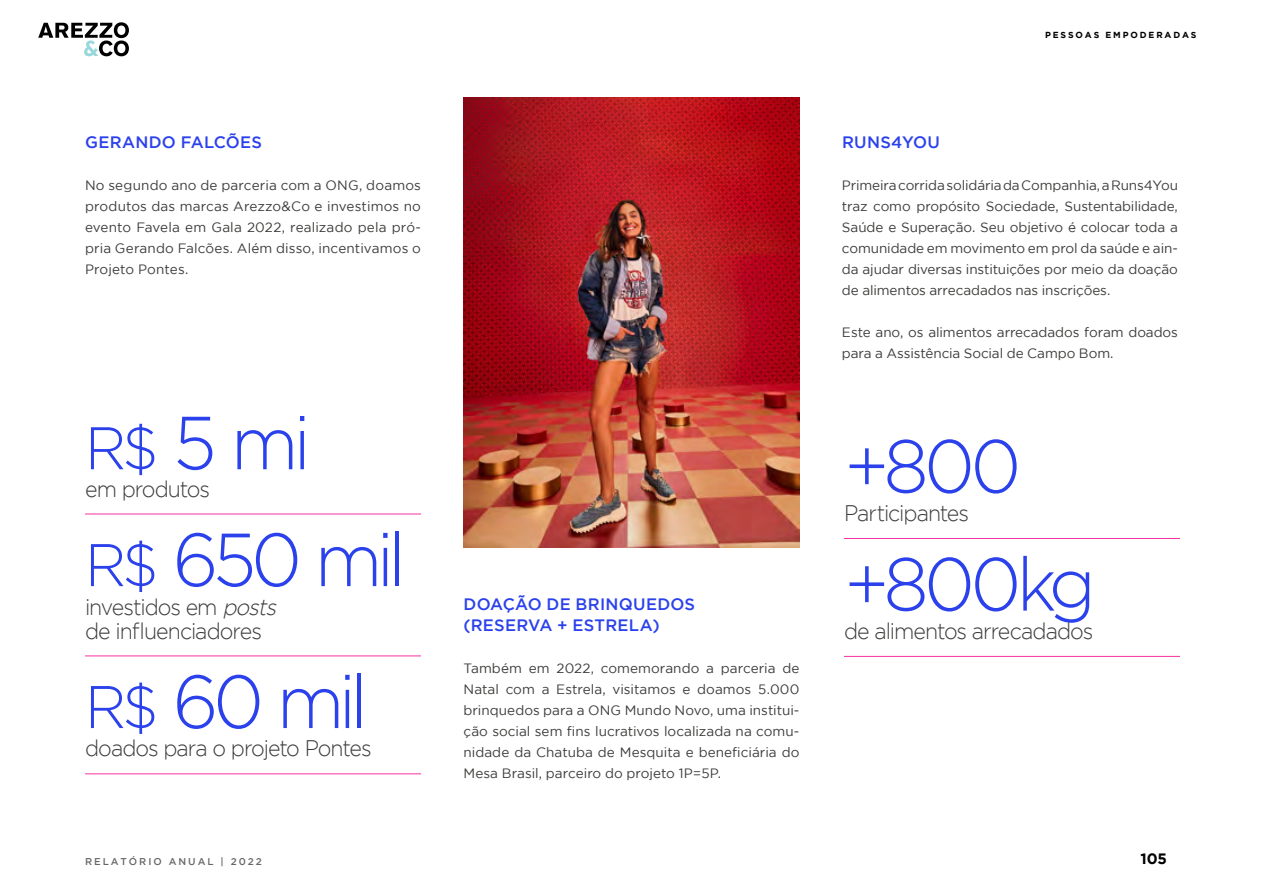
<style>
.page{position:relative;width:1263px;height:893px;background:#fff}
.page>*{position:absolute;margin:0;border:0;box-sizing:border-box;transform-origin:0 0}
.t1{font:300 75px "Gotham";letter-spacing:-.075em;color:#2b41ec;scale:.95 1}
.t2{font:300 22.5px/24px "Gotham";letter-spacing:-.045em;color:#3c3c3b;scale:.95 1}
.t3{font:500 16.5px/21px "Gotham";letter-spacing:.015em;color:#2b41ec}
.t4{font:700 15px "Gotham";color:#000}
.t5{font:13.5px/21px "Gotham";letter-spacing:-.005em;color:#3c3c3b;text-align:justify}
.t6{font:500 9.9px "Gotham";letter-spacing:.2em;color:#000}
.t7{font:700 8.7px "Gotham";letter-spacing:.215em;color:#000}
.s1{font-size:60px}
.s2{font-style:italic}
</style>
<div class="page">
<hr style="left:85px;top:514px;width:336px;height:1px;background:#f731a2">
<hr style="left:85px;top:655px;width:336px;height:1px;background:#f731a2">
<hr style="left:844px;top:538px;width:336px;height:1px;background:#f731a2">
<hr style="left:85px;top:773px;width:336px;height:1px;background:#f731a2">
<hr style="left:844px;top:656px;width:336px;height:1px;background:#f731a2">
<img style="left:463px;top:98px;width:336px;height:449px">
<svg style="left:38px;top:22px;width:91px;height:34px"></svg>
<p class="t3" style="left:85px;top:132px;width:178px">GERANDO FALCÕES</p>
<p class="t5" style="left:85px;top:175px;width:337px">No segundo ano de parceria com a ONG, doamos produtos das marcas Arezzo&amp;Co e investimos no evento Favela em Gala 2022, realizado pela pró&shy;pria Gerando Falcões. Além disso, incentivamos o Projeto Pontes.</p>
<h1 class="t1" style="left:85px;top:402px;width:239px"><span class="s1">R$</span> 5 mi</h1>
<h2 class="t2" style="left:85px;top:476px;width:133px">em produtos</h2>
<h1 class="t1" style="left:85px;top:519px;width:339px"><span class="s1">R$</span> 650 mil</h1>
<h2 class="t2" style="left:85px;top:594px;width:208px">investidos em <span class="s2">posts </span>de influenciadores</h2>
<h1 class="t1" style="left:85px;top:661px;width:299px"><span class="s1">R$</span> 60 mil</h1>
<h2 class="t2" style="left:85px;top:736px;width:303px">doados para o projeto Pontes</h2>
<p class="t3" style="left:463px;top:594px;width:233px">DOAÇÃO DE BRINQUEDOS (RESERVA + ESTRELA)</p>
<p class="t5" style="left:463px;top:658px;width:337px">Também em 2022, comemorando a parceria de Natal com a Estrela, visitamos e doamos 5.000 brinquedos para a ONG Mundo Novo, uma institui&shy;ção social sem fins lucrativos localizada na comu&shy;nidade da Chatuba de Mesquita e beneficiária do Mesa Brasil, parceiro do projeto 1P=5P.</p>
<p class="t7" style="left:1045px;top:30px;width:153px">PESSOAS EMPODERADAS</p>
<p class="t3" style="left:842px;top:132px;width:99px">RUNS4YOU</p>
<p class="t5" style="left:842px;top:175px;width:337px">Primeira corrida solidária da Companhia, a Runs4You traz como propósito Sociedade, Sustentabilidade, Saúde e Superação. Seu objetivo é colocar toda a comunidade em movimento em prol da saúde e ain&shy;da ajudar diversas instituições por meio da doação de alimentos arrecadados nas inscrições.</p>
<p class="t5" style="left:842px;top:322px;width:337px">Este ano, os alimentos arrecadados foram doados para a Assistência Social de Campo Bom.</p>
<h1 class="t1" style="left:844px;top:425px;width:188px">+800</h1>
<h2 class="t2" style="left:844px;top:501px;width:133px">Participantes</h2>
<h1 class="t1" style="left:844px;top:543px;width:266px">+800kg</h1>
<h2 class="t2" style="left:844px;top:619px;width:264px">de alimentos arrecadados</h2>
<p class="t6" style="left:85px;top:856px;width:178px">RELATÓRIO ANUAL | 2022</p>
<p class="t4" style="left:1140px;top:850px;width:28px">105</p>
</div>
